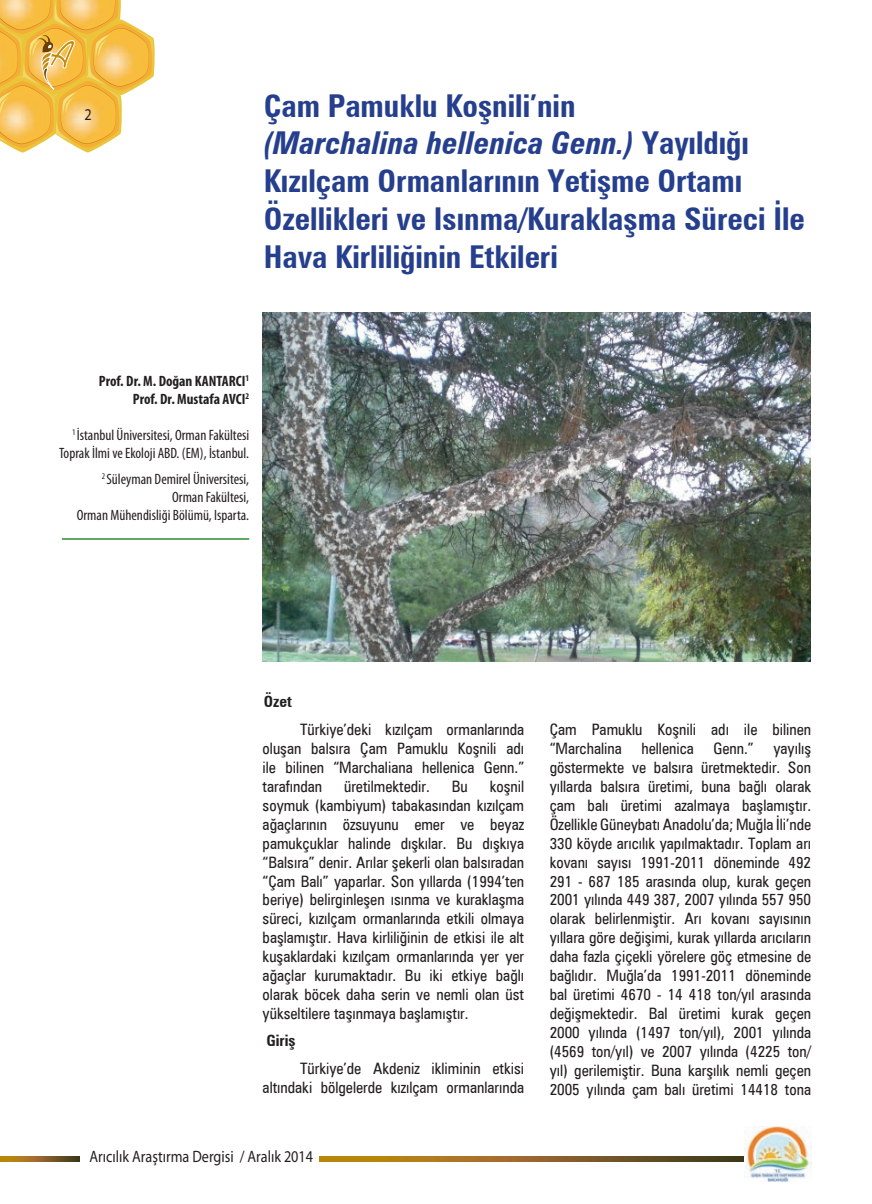
<style>
.page{position:relative;width:872px;height:1204px;background:#fff}
.page>*{position:absolute;margin:0;border:0;box-sizing:border-box;transform-origin:0 0}
.t1{font:700 condensed 31.5px/37.8px "Zurich BT";color:#253f8e}
.t2{font:16.5px "Myriad Pro";color:#231f20;scale:.86 1}
.t3{font:condensed 15.75px/18.9px "Zurich BT";color:#231f20;text-align:justify}
.t4{font:700 condensed 15.75px "Zurich BT";color:#231f20}
.t5{font:condensed 15px/18px "Myriad Pro";color:#231f20;text-align:right}
.t6{font:700 condensed 15px/18px "Myriad Pro";color:#231f20;text-align:right}
.s1{font-style:italic}
</style>
<div class="page">
<svg style="left:320px;top:1156px;width:424px;height:5px;background:#8c6420"></svg>
<svg style="left:0;top:1156px;width:79px;height:5px"></svg>
<svg style="left:0;top:0;width:155px;height:153px"></svg>
<img style="left:744px;top:1126px;width:67px;height:55px">
<img style="left:263px;top:312px;width:547px;height:349px">
<hr style="left:62px;top:538px;width:187px;height:1px;background:#308a34">
<p class="t2" style="left:84px;top:105px;width:10px">2</p>
<h1 class="t1" style="left:264px;top:86px;width:542px">Çam Pamuklu Koşnili’nin<br><span class="s1">(Marchalina hellenica Genn.)</span> Yayıldığı Kızılçam Ormanlarının Yetişme Ortamı Özellikleri ve Isınma/Kuraklaşma Süreci İle Hava Kirliliğinin Etkileri</h1>
<p class="t6" style="left:99px;top:371px;width:152px">Prof. Dr. M. Doğan KANTARCI<sup>1<br></sup>Prof. Dr. Mustafa AVCI<sup>2</sup></p>
<p class="t5" style="left:59px;top:425px;width:191px"><sup>1</sup> İstanbul Üniversitesi, Orman Fakültesi<br>Toprak İlmi ve Ekoloji ABD. (EM), İstanbul.</p>
<p class="t5" style="left:77px;top:470px;width:174px"><sup>2</sup> Süleyman Demirel Üniversitesi,<br>Orman Fakültesi,<br>Orman Mühendisliği Bölümü, Isparta.</p>
<p class="t4" style="left:264px;top:691px;width:30px">Özet</p>
<p class="t3" style="left:263px;top:720px;width:263px;text-indent:38px">Türkiye’deki kızılçam ormanlarında oluşan balsıra Çam Pamuklu Koşnili adı ile bilinen “Marchaliana hellenica Genn.” tarafından</p>
<p class="t3" style="left:263px;top:776px;width:263px;text-indent:227px">koşnil soymuk (kambiyum) tabakasından kızılçam ağaçlarının özsuyunu emer ve beyaz pamukçuklar halinde dışkılar. Bu dışkıya “Balsıra” denir. Arılar şekerli olan balsıradan “Çam Balı” yaparlar. Son yıllarda (1994’ten beriye) belirginleşen ısınma ve kuraklaşma süreci, kızılçam ormanlarında etkili olmaya başlamıştır. Hava kirliliğinin de etkisi ile alt kuşaklardaki kızılçam ormanlarında yer yer ağaçlar kurumaktadır. Bu iki etkiye bağlı olarak böcek daha serin ve nemli olan üst yükseltilere taşınmaya başlamıştır.</p>
<p class="t4" style="left:266px;top:1031px;width:31px">Giriş</p>
<p class="t3" style="left:263px;top:1058px;width:263px;text-align:right">Türkiye’de Akdeniz ikliminin etkisi altındaki bölgelerde kızılçam ormanlarında</p>
<p class="t3" style="left:344px;top:776px;width:87px">üretilmektedir.</p>
<p class="t3" style="left:452px;top:776px;width:18px">Bu</p>
<p class="t3" style="left:549px;top:720px;width:263px">Çam Pamuklu Koşnili adı ile bilinen “Marchalina hellenica Genn.” yayılış göstermekte ve balsıra üretmektedir. Son yıllarda balsıra üretimi, buna bağlı olarak çam balı üretimi azalmaya başlamıştır.<br>Özellikle Güneybatı Anadolu’da; Muğla İli’nde 330 köyde arıcılık yapılmaktadır. Toplam arı kovanı sayısı 1991-2011 döneminde 492<br>291 - 687 185 arasında olup, kurak geçen 2001 yılında 449 387, 2007 yılında 557 950 olarak belirlenmiştir. Arı kovanı sayısının yıllara göre değişimi, kurak yıllarda arıcıların daha fazla çiçekli yörelere göç etmesine de bağlıdır. Muğla’da 1991-2011 döneminde bal üretimi 4670 - 14 418 ton/yıl arasında değişmektedir. Bal üretimi kurak geçen 2000 yılında (1497 ton/yıl), 2001 yılında (4569 ton/yıl) ve 2007 yılında (4225 ton/ yıl) gerilemiştir. Buna karşılık nemli geçen 2005 yılında çam balı üretimi 14418 tona</p>
<p class="t2" style="left:90px;top:1146px;width:261px">Arıcılık Araştırma Dergisi / Aralık 2014</p>
</div>
